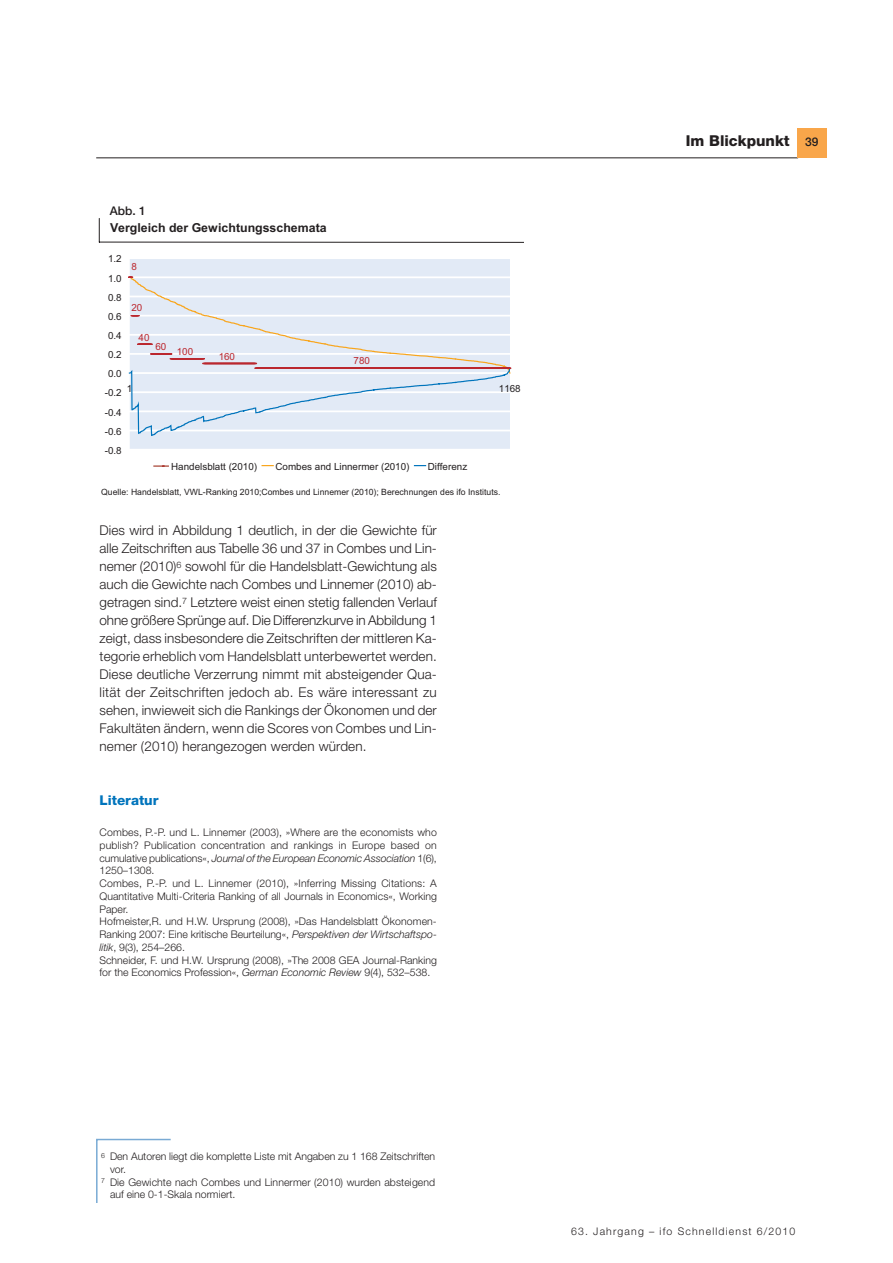
<style>
.page{position:relative;width:893px;height:1263px;background:#fff}
.page>*{position:absolute;margin:0;border:0;box-sizing:border-box;transform-origin:0 0}
.t1{font:800 15px "Helvetica Neue LT Std";color:#231f20}
.t2{font:300 13.5px/18px "Helvetica Neue LT Std";letter-spacing:.01em;color:#231f20;text-align:justify}
.t3{font:800 13.5px "Helvetica Neue LT Std";color:#0074bc}
.t4{font:700 12.3px "Arial";color:#231f20}
.t5{font:500 12px "Helvetica Neue LT Std";color:#231f20}
.t6{font:300 10.5px/12.8px "Helvetica Neue LT Std";letter-spacing:.01em;color:#231f20}
.t7{font:300 10.5px "Helvetica Neue LT Std";letter-spacing:.11em;color:#231f20}
.t8{font:9.9px "Arial";color:#231f20}
.t9{font:9.9px "Arial";color:#bb272e}
.t10{font:8.7px "Arial";color:#231f20}
.s1{font-style:italic}
.s2{font-weight:500;font-size:12px}
</style>
<div class="page">
<hr style="left:96px;top:157px;width:702px;height:1px;background:#231f20">
<div style="left:796px;top:128px;width:30px;height:30px;background:#f9a64a"></div>
<div style="left:129px;top:258px;width:381px;height:192px;background:#e2eaf6"></div>
<hr style="left:129px;top:449px;width:381px;height:2px;background:#fff">
<hr style="left:129px;top:257px;width:381px;height:2px;background:#fff">
<hr style="left:129px;top:258px;width:1px;height:192px;background:#fff">
<svg style="left:128px;top:276px;width:383px;height:160px"></svg>
<svg style="left:99px;top:218px;width:1px;height:24px"></svg>
<hr style="left:99px;top:242px;width:424px;height:1px;background:#231f20">
<svg style="left:153px;top:465px;width:16px;height:2px"></svg>
<svg style="left:96px;top:1138px;width:75px;height:65px"></svg>
<p class="t5" style="left:110px;top:206px;width:38px">Abb. 1</p>
<p class="t4" style="left:110px;top:223px;width:218px">Vergleich der Gewichtungsschemata</p>
<p class="t8" style="left:108px;top:255px;width:15px">1.2</p>
<p class="t8" style="left:108px;top:275px;width:15px">1.0</p>
<p class="t8" style="left:108px;top:294px;width:15px">0.8</p>
<p class="t8" style="left:108px;top:313px;width:15px">0.6</p>
<p class="t8" style="left:108px;top:332px;width:15px">0.4</p>
<p class="t8" style="left:108px;top:351px;width:15px">0.2</p>
<p class="t8" style="left:108px;top:370px;width:15px">0.0</p>
<p class="t9" style="left:131px;top:263px;width:7px">8</p>
<p class="t9" style="left:131px;top:304px;width:12px">20</p>
<p class="t9" style="left:139px;top:334px;width:12px">40</p>
<p class="t9" style="left:155px;top:343px;width:12px">60</p>
<p class="t9" style="left:177px;top:348px;width:18px">100</p>
<p class="t9" style="left:219px;top:353px;width:18px">160</p>
<p class="t9" style="left:353px;top:356px;width:18px">780</p>
<p class="t8" style="left:127px;top:384px;width:7px">1</p>
<p class="t8" style="left:499px;top:384px;width:23px">1168</p>
<p class="t8" style="left:105px;top:389px;width:18px">-0.2</p>
<p class="t8" style="left:105px;top:409px;width:18px">-0.4</p>
<p class="t8" style="left:105px;top:428px;width:18px">-0.6</p>
<p class="t8" style="left:105px;top:447px;width:18px">-0.8</p>
<p class="t8" style="left:171px;top:463px;width:87px">Handelsblatt (2010)</p>
<p class="t8" style="left:275px;top:463px;width:135px">Combes and Linnermer (2010)</p>
<p class="t8" style="left:428px;top:463px;width:41px">Differenz</p>
<p class="t10" style="left:101px;top:489px;width:401px">Quelle: Handelsblatt, VWL-Ranking 2010;Combes und Linnemer (2010); Berechnungen des ifo Instituts.</p>
<p class="t2" style="left:100px;top:523px;width:339px">Dies wird in Abbildung 1 deutlich, in der die Gewichte für alle Zeitschriften aus Tabelle 36 und 37 in Combes und Lin&shy;nemer (2010)<sup>6</sup> sowohl für die Handelsblatt-Gewichtung als auch die Gewichte nach Combes und Linnemer (2010) ab&shy;getragen sind.<sup>7</sup> Letztere weist einen stetig fallenden Verlauf ohne größere Sprünge auf. Die Differenzkurve in Abbildung 1 zeigt, dass insbesondere die Zeitschriften der mittleren Ka&shy;tegorie erheblich vom Handelsblatt unterbewertet werden.<br>Diese deutliche Verzerrung nimmt mit absteigender Qua&shy;lität der Zeitschriften jedoch ab. Es wäre interessant zu sehen, inwieweit sich die Rankings der Ökonomen und der Fakultäten ändern, wenn die Scores von Combes und Lin&shy;nemer (2010) herangezogen werden würden.</p>
<p class="t3" style="left:100px;top:796px;width:60px">Literatur</p>
<p class="t6" style="left:100px;top:827px;width:339px">Combes, P.-P. und L. Linnemer (2003), »Where are the economists who publish? Publication concentration and rankings in Europe based on cumulative publications«, <span class="s1">Journal of the European Economic Association</span> 1(6), 1250–1308.<br>Combes, P.-P. und L. Linnemer (2010), »Inferring Missing Citations: A Quantitative Multi-Criteria Ranking of all Journals in Economics«, Working Paper.<br>Hofmeister,R. und H.W. Ursprung (2008), »Das Handelsblatt Ökonomen-Ranking 2007: Eine kritische Beurteilung«, <span class="s1">Perspektiven der Wirtschaftspo&shy;litik</span>, 9(3), 254–266.<br>Schneider, F. und H.W. Ursprung (2008), »The 2008 GEA Journal-Ranking for the Economics Profession«, <span class="s1">German Economic Review</span> 9(4), 532–538.</p>
<h1 class="t1" style="left:685px;top:135px;width:134px">Im Blickpunkt <span class="s2">39</span></h1>
<p class="t6" style="left:101px;top:1151px;width:335px"><sup>6</sup> Den Autoren liegt die komplette Liste mit Angaben zu 1 168 Zeitschriften</p>
<p class="t6" style="left:110px;top:1164px;width:17px">vor.</p>
<p class="t6" style="left:101px;top:1177px;width:335px"><sup>7</sup> Die Gewichte nach Combes und Linnermer (2010) wurden absteigend</p>
<p class="t6" style="left:110px;top:1189px;width:127px">auf eine 0-1-Skala normiert.</p>
<p class="t7" style="left:571px;top:1227px;width:226px">63. Jahrgang – ifo Schnelldienst 6/2010</p>
</div>
